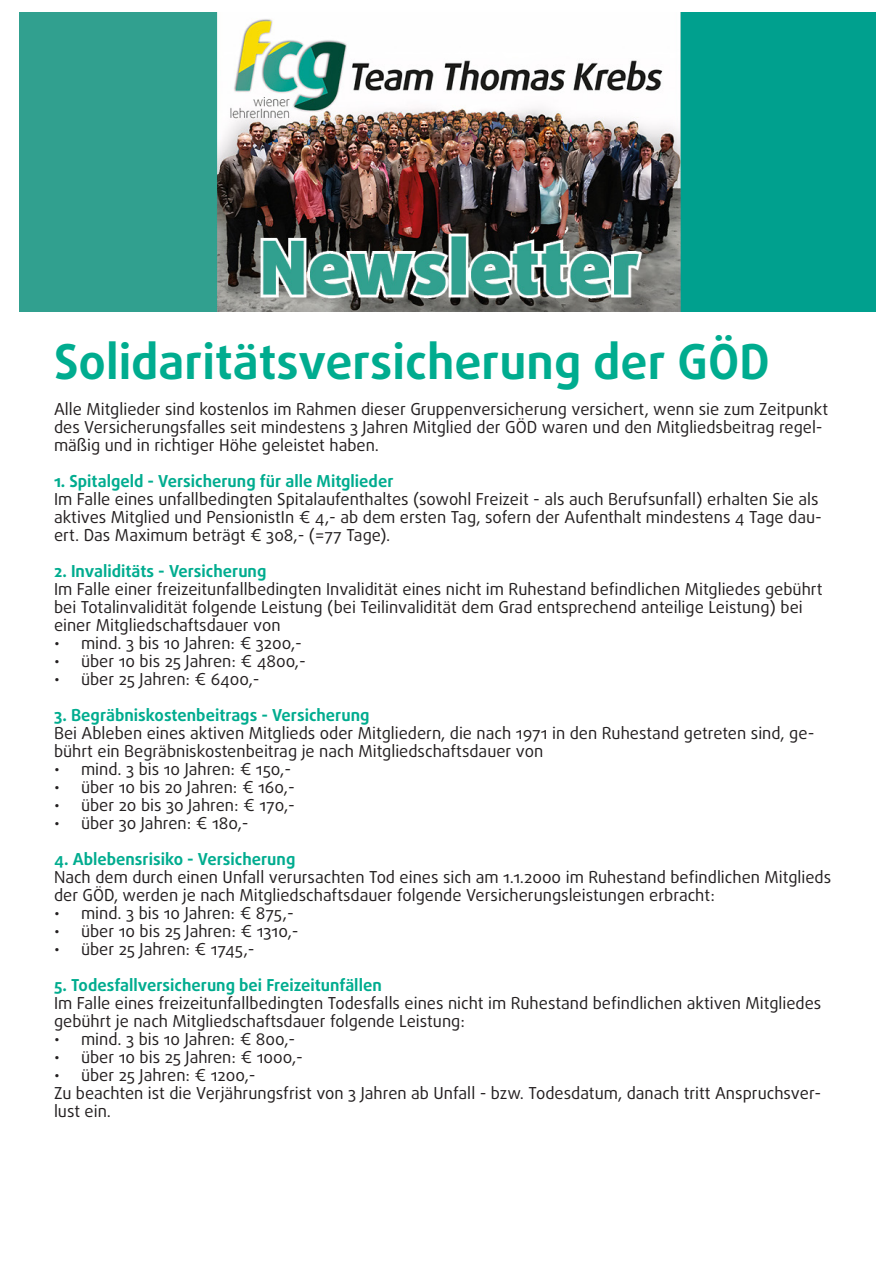
<style>
.page{position:relative;width:893px;height:1263px;background:#fff}
.page>*{position:absolute;margin:0;border:0;box-sizing:border-box;transform-origin:0 0}
.t1{font:700 48px "Daxline Pro";color:#00ac8f}
.t2{font:16.5px/18px "Daxline Pro";color:#231f20}
.t3{font:700 16.5px "Daxline Pro";color:#00ac8f}
</style>
<div class="page">
<img style="left:20px;top:13px;width:855px;height:299px">
<h1 class="t1" style="left:54px;top:332px;width:717px">Solidaritätsversicherung der GÖD</h1>
<p class="t2" style="left:54px;top:400px;width:776px">Alle Mitglieder sind kostenlos im Rahmen dieser Gruppenversicherung versichert, wenn sie zum Zeitpunkt des Versicherungsfalles seit mindestens 3 Jahren Mitglied der GÖD waren und den Mitgliedsbeitrag regel&shy;mäßig und in richtiger Höhe geleistet haben.</p>
<p class="t3" style="left:54px;top:471px;width:341px">1. Spitalgeld - Versicherung für alle Mitglieder</p>
<p class="t2" style="left:54px;top:490px;width:769px">Im Falle eines unfallbedingten Spitalaufenthaltes (sowohl Freizeit - als auch Berufsunfall) erhalten Sie als aktives Mitglied und PensionistIn € 4,- ab dem ersten Tag, sofern der Aufenthalt mindestens 4 Tage dau&shy;ert. Das Maximum beträgt € 308,- (=77 Tage).</p>
<p class="t3" style="left:54px;top:561px;width:214px">2. Invaliditäts - Versicherung</p>
<p class="t2" style="left:54px;top:580px;width:770px">Im Falle einer freizeitunfallbedingten Invalidität eines nicht im Ruhestand befindlichen Mitgliedes gebührt bei Totalinvalidität folgende Leistung (bei Teilinvalidität dem Grad entsprechend anteilige Leistung) bei einer Mitgliedschaftsdauer von</p>
<p class="t2" style="left:54px;top:634px;width:250px">• mind. 3 bis 10 Jahren: € 3200,-</p>
<p class="t2" style="left:54px;top:652px;width:253px">• über 10 bis 25 Jahren: € 4800,-</p>
<p class="t2" style="left:54px;top:670px;width:207px">• über 25 Jahren: € 6400,-</p>
<p class="t3" style="left:54px;top:705px;width:317px">3. Begräbniskostenbeitrags - Versicherung</p>
<p class="t2" style="left:54px;top:724px;width:762px">Bei Ableben eines aktiven Mitglieds oder Mitgliedern, die nach 1971 in den Ruhestand getreten sind, ge&shy;bührt ein Begräbniskostenbeitrag je nach Mitgliedschaftsdauer von</p>
<p class="t2" style="left:54px;top:760px;width:239px">• mind. 3 bis 10 Jahren: € 150,-</p>
<p class="t2" style="left:54px;top:778px;width:242px">• über 10 bis 20 Jahren: € 160,-</p>
<p class="t2" style="left:54px;top:796px;width:242px">• über 20 bis 30 Jahren: € 170,-</p>
<p class="t2" style="left:54px;top:814px;width:196px">• über 30 Jahren: € 180,-</p>
<p class="t3" style="left:54px;top:849px;width:243px">4. Ablebensrisiko - Versicherung</p>
<p class="t2" style="left:54px;top:868px;width:779px">Nach dem durch einen Unfall verursachten Tod eines sich am 1.1.2000 im Ruhestand befindlichen Mitglieds der GÖD, werden je nach Mitgliedschaftsdauer folgende Versicherungsleistungen erbracht:</p>
<p class="t2" style="left:54px;top:904px;width:241px">• mind. 3 bis 10 Jahren: € 875,-</p>
<p class="t2" style="left:54px;top:922px;width:246px">• über 10 bis 25 Jahren: € 1310,-</p>
<p class="t2" style="left:54px;top:940px;width:202px">• über 25 Jahren: € 1745,-</p>
<p class="t3" style="left:54px;top:975px;width:329px">5. Todesfallversicherung bei Freizeitunfällen</p>
<p class="t2" style="left:54px;top:994px;width:769px">Im Falle eines freizeitunfallbedingten Todesfalls eines nicht im Ruhestand befindlichen aktiven Mitgliedes gebührt je nach Mitgliedschaftsdauer folgende Leistung:</p>
<p class="t2" style="left:54px;top:1030px;width:243px">• mind. 3 bis 10 Jahren: € 800,-</p>
<p class="t2" style="left:54px;top:1048px;width:251px">• über 10 bis 25 Jahren: € 1000,-</p>
<p class="t2" style="left:54px;top:1066px;width:769px">• über 25 Jahren: € 1200,-<br>Zu beachten ist die Verjährungsfrist von 3 Jahren ab Unfall - bzw. Todesdatum, danach tritt Anspruchsver&shy;lust ein.</p>
</div>
